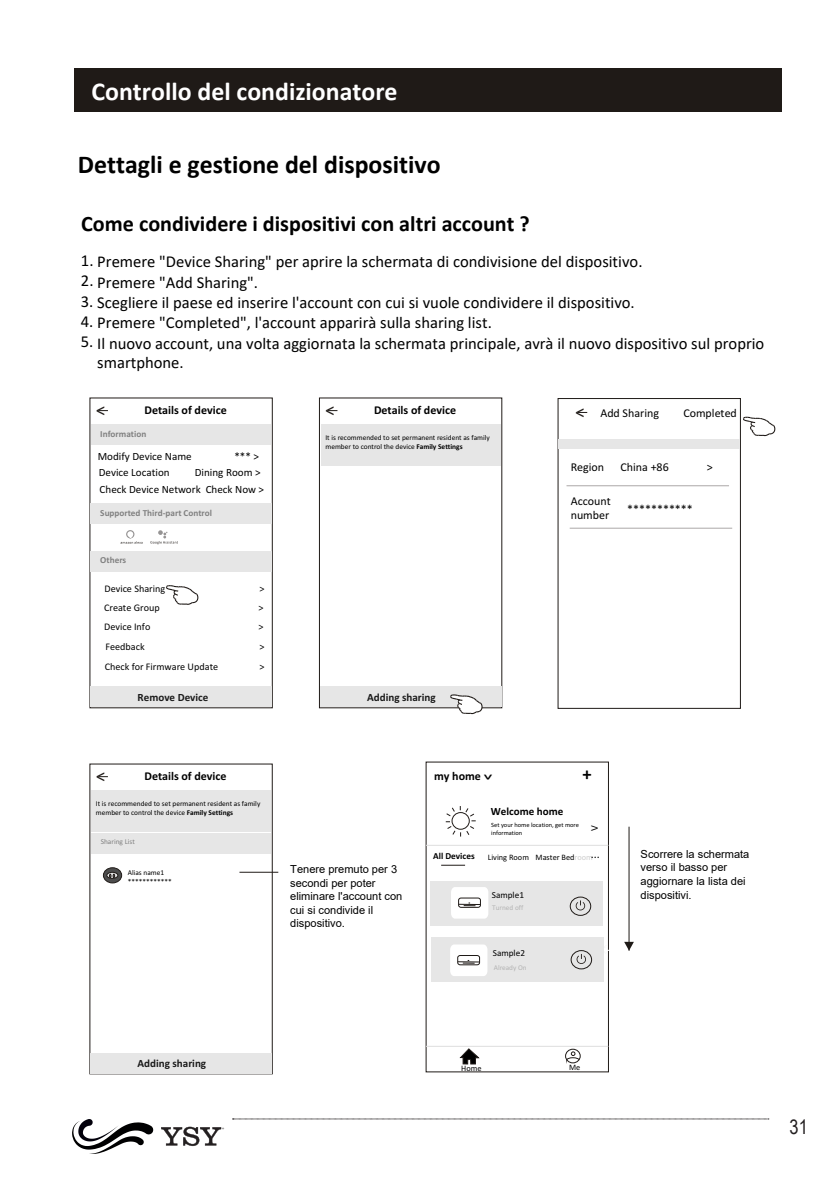
<style>
.page{position:relative;width:840px;height:1191px;background:#fff}
.page>*{position:absolute;margin:0;border:0;box-sizing:border-box;transform-origin:0 0}
.t1{font:700 25.8px "Calibri";color:#000}
.t2{font:700 25.8px "Calibri";color:#fff}
.t3{font:700 22.2px "Calibri";color:#000}
.t4{font:20px "Arial Narrow";color:#231f20}
.t5{font:18.4px "Calibri";color:#1f1a17}
.t6{font:700 18.4px "Calibri";color:#000}
.t7{font:16.6px/20px "Calibri";color:#000}
.t8{font:700 16.4px "Calibri";color:#000;scale:.73 1}
.t9{font:12px/14.6px "Calibri";color:#000}
.t10{font:700 12px "Calibri";color:#000}
.t11{font:11px/13.6px "Arial";color:#000}
.t12{font:11px/17px "Calibri";color:#000}
.t13{font:700 11px "Calibri";color:#1a1a1a}
.t14{font:700 11px "Calibri";color:#000}
.t15{font:10.2px "Calibri";color:#000}
.t16{font:700 9.2px "Calibri";color:#808080}
.t17{font:9.2px "Calibri";color:#000}
.t18{font:700 9.2px "Calibri";color:#000}
.t19{font:8.2px "Calibri";color:#000}
.t20{font:7.4px/9px "Calibri";color:#000}
.t21{font:7.4px "Calibri";color:#808080}
.t22{font:7.2px "Calibri";color:#b3b3b3}
.t23{font:6.4px/7.8px "Calibri";color:#000}
.t24{font:4.8px "Myriad Pro";color:#231f20}
.s1{font-size:18.4px;color:#1f1a17}
.s2{font-weight:700}
.s3{font-style:inherit}
.s4{color:#ccc}
</style>
<div class="page">
<svg style="left:161px;top:1126px;width:60px;height:20px"></svg>
<svg style="left:72px;top:1119px;width:82px;height:34px"></svg>
<svg style="left:232px;top:1118px;width:536px;height:1px"></svg>
<div style="left:74px;top:68px;width:706px;height:43px;background:#1f1a17"></div>
<div style="left:91px;top:424px;width:180px;height:20px;background:#e6e6e6"></div>
<div style="left:90px;top:687px;width:182px;height:20px;background:#e6e6e6"></div>
<div style="left:90px;top:504px;width:181px;height:20px;background:#e6e6e6"></div>
<div style="left:90px;top:551px;width:182px;height:20px;background:#e6e6e6"></div>
<svg style="left:166px;top:585px;width:32px;height:20px"></svg>
<div style="left:319px;top:398px;width:182px;height:310px;border:1px solid #1f1a17"></div>
<div style="left:320px;top:424px;width:180px;height:42px;background:#e6e6e6"></div>
<div style="left:319px;top:687px;width:182px;height:20px;background:#e6e6e6"></div>
<svg style="left:450px;top:694px;width:32px;height:20px"></svg>
<div style="left:558px;top:439px;width:181px;height:10px;background:#e6e6e6"></div>
<hr style="left:566px;top:485px;width:162px;height:1px;background:#aba8a8">
<hr style="left:569px;top:528px;width:162px;height:1px;background:#aba8a8">
<svg style="left:743px;top:417px;width:32px;height:19px"></svg>
<div style="left:91px;top:790px;width:180px;height:41px;background:#e6e6e6"></div>
<div style="left:90px;top:1053px;width:182px;height:20px;background:#e6e6e6"></div>
<div style="left:91px;top:833px;width:180px;height:20px;background:#e6e6e6"></div>
<svg style="left:103px;top:867px;width:19px;height:16px"></svg>
<div style="left:103px;top:867px;width:19px;height:16px;border:1px solid #1f1a17;border-radius:50%"></div>
<div style="left:107px;top:872px;width:11px;height:6px;border:1px solid #1f1a17;border-radius:50%"></div>
<svg style="left:109px;top:874px;width:6px;height:3px"></svg>
<hr style="left:239px;top:872px;width:39px;height:1px;background:#1f1a17">
<div style="left:430px;top:880px;width:172px;height:45px;background:#e6e6e6"></div>
<svg style="left:445px;top:806px;width:30px;height:30px"></svg>
<hr style="left:426px;top:845px;width:182px;height:1px;background:#dedede">
<hr style="left:425px;top:1046px;width:183px;height:1px;background:#dedede">
<svg style="left:441px;top:865px;width:24px;height:1px"></svg>
<svg style="left:459px;top:1048px;width:20px;height:16px"></svg>
<div style="left:565px;top:1049px;width:15px;height:14px;border:1px solid #1f1a17;border-radius:50%"></div>
<svg style="left:566px;top:1051px;width:13px;height:9px"></svg>
<div style="left:430px;top:937px;width:172px;height:45px;background:#e6e6e6"></div>
<svg style="left:451px;top:887px;width:37px;height:31px"></svg>
<div style="left:458px;top:898px;width:22px;height:9px;border:1px solid #1f1a17;border-radius:2px"></div>
<svg style="left:450px;top:944px;width:37px;height:32px"></svg>
<div style="left:457px;top:955px;width:22px;height:10px;border:1px solid #1f1a17;border-radius:2px"></div>
<svg style="left:575px;top:900px;width:9px;height:10px"></svg>
<div style="left:569px;top:897px;width:21px;height:18px;border:1px solid #1f1a17;border-radius:50%"></div>
<svg style="left:576px;top:954px;width:9px;height:10px"></svg>
<div style="left:570px;top:950px;width:21px;height:19px;border:1px solid #1f1a17;border-radius:50%"></div>
<hr style="left:628px;top:826px;width:1px;height:124px;background:#1f1a17">
<svg style="left:624px;top:941px;width:9px;height:9px"></svg>
<svg style="left:120px;top:530px;width:22px;height:14px"></svg>
<svg style="left:150px;top:530px;width:28px;height:14px"></svg>
<p class="t2" style="left:91px;top:74px;width:307px">Controllo del condizionatore</p>
<p class="t1" style="left:78px;top:146px;width:364px">Dettagli e gestione del dispositivo</p>
<p class="t3" style="left:81px;top:208px;width:450px">Come condividere i dispositivi con altri account ?</p>
<p class="t7" style="left:81px;top:253px;width:562px">1. Premere "Device Sharing" per aprire la schermata di condivisione del dispositivo.</p>
<p class="t7" style="left:81px;top:273px;width:179px">2. Premere "Add Sharing".</p>
<p class="t7" style="left:81px;top:294px;width:555px">3. Scegliere il paese ed inserire l'account con cui si vuole condividere il dispositivo.</p>
<p class="t7" style="left:81px;top:314px;width:412px">4. Premere "Completed", l'account apparirà sulla sharing list.</p>
<p class="t7" style="left:97px;top:334px;width:668px;text-indent:-16px">5. Il nuovo account, una volta aggiornata la schermata principale, avrà il nuovo dispositivo sul proprio smartphone.</p>
<p class="t5" style="left:325px;top:397px;width:11px">&lt;</p>
<p class="t10" style="left:374px;top:402px;width:83px">Details of device</p>
<p class="t5" style="left:96px;top:397px;width:11px">&lt;</p>
<p class="t10" style="left:144px;top:402px;width:84px">Details of device</p>
<p class="t16" style="left:100px;top:427px;width:48px">Information</p>
<p class="t9" style="left:575px;top:406px;width:85px"><span class="s1">&lt;</span> Add Sharing</p>
<p class="t9" style="left:683px;top:406px;width:55px">Completed</p>
<p class="t20" style="left:325px;top:434px;width:166px">It is recommended to set permanent resident as family member to control the device <span class="s2">Family Settings</span></p>
<p class="t12" style="left:98px;top:449px;width:95px">Modify Device Name</p>
<p class="t12" style="left:234px;top:449px;width:26px">*** &gt;</p>
<p class="t12" style="left:99px;top:465px;width:72px">Device Location</p>
<p class="t12" style="left:100px;top:465px;width:166px;text-indent:95px">Dining Room &gt;<br>Check Device Network Check Now &gt;</p>
<p class="t16" style="left:100px;top:507px;width:113px">Supported Third-part Control</p>
<p class="t16" style="left:100px;top:554px;width:27px">Others</p>
<p class="t15" style="left:104px;top:582px;width:62px">Device Sharing</p>
<p class="t15" style="left:259px;top:582px;width:7px">&gt;</p>
<p class="t15" style="left:104px;top:601px;width:57px">Create Group</p>
<p class="t15" style="left:258px;top:601px;width:7px">&gt;</p>
<p class="t15" style="left:104px;top:620px;width:48px">Device Info</p>
<p class="t15" style="left:258px;top:620px;width:7px">&gt;</p>
<p class="t15" style="left:105px;top:639px;width:41px">Feedback</p>
<p class="t15" style="left:259px;top:639px;width:7px">&gt;</p>
<p class="t15" style="left:105px;top:660px;width:115px">Check for Firmware Update</p>
<p class="t15" style="left:259px;top:660px;width:7px">&gt;</p>
<p class="t13" style="left:137px;top:690px;width:72px">Remove Device</p>
<p class="t5" style="left:96px;top:763px;width:11px">&lt;</p>
<p class="t10" style="left:144px;top:768px;width:83px">Details of device</p>
<p class="t13" style="left:367px;top:690px;width:70px">Adding sharing</p>
<p class="t9" style="left:570px;top:461px;width:35px">Region</p>
<p class="t9" style="left:620px;top:461px;width:50px">China +86</p>
<p class="t9" style="left:706px;top:461px;width:7px">&gt;</p>
<p class="t9" style="left:570px;top:494px;width:41px">Account number</p>
<p class="t9" style="left:627px;top:502px;width:67px">***********</p>
<p class="t10" style="left:434px;top:768px;width:48px">my home</p>
<p class="t6" style="left:582px;top:761px;width:11px">+</p>
<p class="t8" style="left:499px;top:774px;width:10px;rotate:90deg">&gt;</p>
<p class="t20" style="left:96px;top:800px;width:166px">It is recommended to set permanent resident as family member to control the device <span class="s2">Family Settings</span></p>
<p class="t21" style="left:101px;top:837px;width:36px">Sharing List</p>
<p class="t20" style="left:128px;top:868px;width:45px">Alias name1 ************</p>
<p class="t11" style="left:290px;top:862px;width:113px">Tenere premuto per 3 secondi per poter eliminare l'account con cui si condivide il dispositivo<span class="s3">.</span></p>
<p class="t14" style="left:490px;top:804px;width:74px">Welcome home</p>
<p class="t23" style="left:491px;top:821px;width:89px">Set your home location, get more information</p>
<p class="t15" style="left:587px;top:830px;width:7px;rotate:-90deg">V</p>
<p class="t18" style="left:433px;top:849px;width:43px">All Devices</p>
<p class="t19" style="left:487px;top:851px;width:113px">Living Room Master Bed<span class="s4">room</span><sup>...</sup></p>
<p class="t17" style="left:491px;top:889px;width:34px">Sample1</p>
<p class="t22" style="left:492px;top:902px;width:32px">Turned off</p>
<p class="t17" style="left:492px;top:947px;width:34px">Sample2</p>
<p class="t22" style="left:493px;top:962px;width:34px">Already On</p>
<p class="t13" style="left:137px;top:1056px;width:70px">Adding sharing</p>
<p class="t19" style="left:461px;top:1062px;width:22px">Home</p>
<p class="t19" style="left:569px;top:1062px;width:13px">Me</p>
<p class="t11" style="left:640px;top:847px;width:110px">Scorrere la schermata verso il basso per aggiornare la lista dei dispositivi.</p>
<p class="t24" style="left:222px;top:1126px;width:4px">®</p>
<p class="t4" style="left:789px;top:1112px;width:20px">31</p>
</div>
